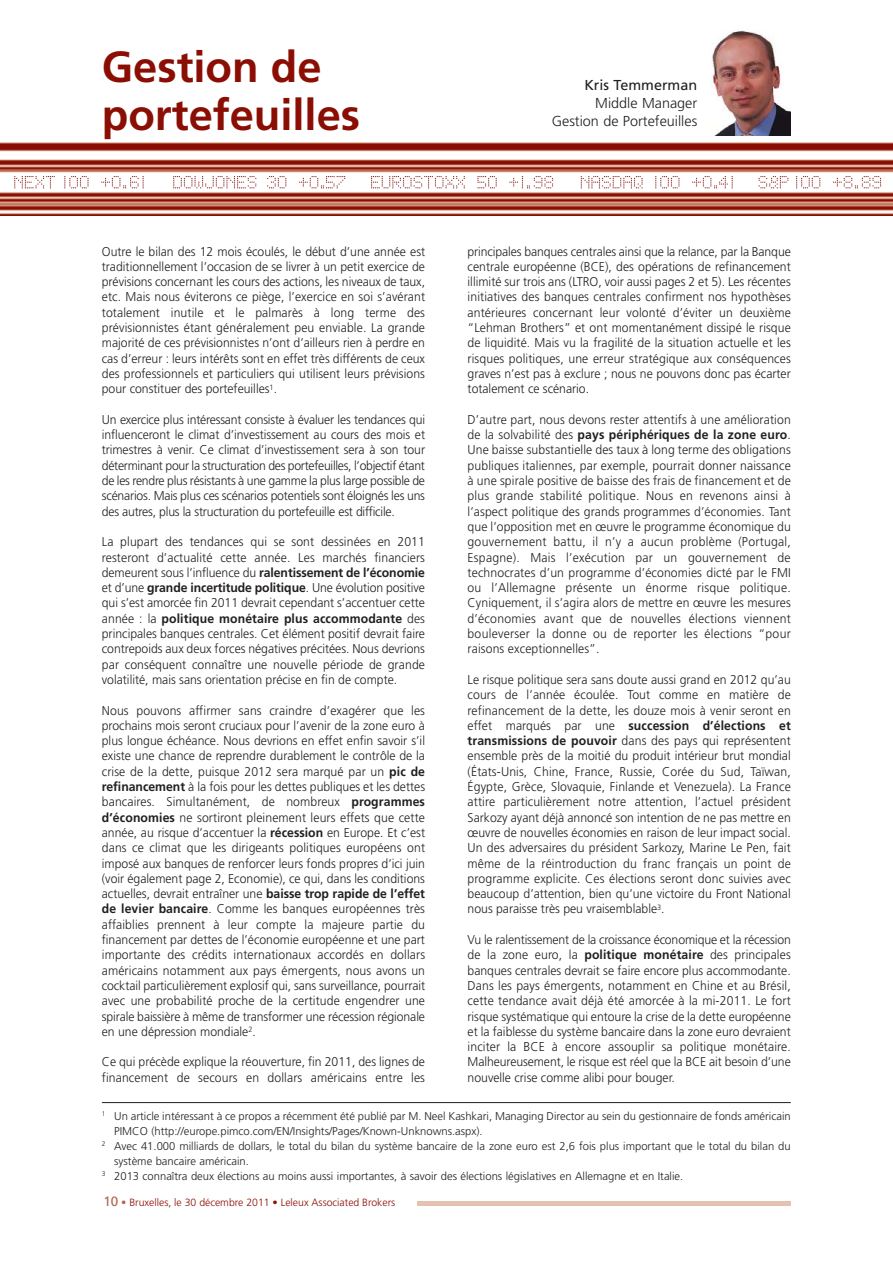
<style>
.page{position:relative;width:893px;height:1263px;background:#fff}
.page>*{position:absolute;margin:0;border:0;box-sizing:border-box;transform-origin:0 0}
.t1{font:700 43.5px/48px "Frutiger";color:#8b0e04}
.t2{font:300 14.4px/18px "Frutiger";color:#231f20;text-align:right}
.t3{font:14.4px "Frutiger";color:#231f20}
.t4{font:300 12.75px/15.3px "Frutiger";color:#231f20;text-align:justify;scale:.96 1}
.t5{font:300 11.25px "Frutiger";color:#231f20}
.t6{font:300 10.5px "Frutiger";color:#8b0e04}
.s1{font-weight:700}
.s2{font-weight:400;font-size:13.5px;color:#b6644b}
.s3{color:#b6644b}
</style>
<div class="page">
<hr style="left:102px;top:1201px;width:689px;height:4px;background:#e4c1b1">
<div style="left:102px;top:1194px;width:314px;height:24px;background:#fff"></div>
<img style="left:0;top:143px;width:892px;height:72px">
<svg style="left:14px;top:176px;width:41px;height:12px"></svg>
<svg style="left:64px;top:176px;width:25px;height:12px"></svg>
<svg style="left:101px;top:176px;width:43px;height:12px"></svg>
<svg style="left:173px;top:176px;width:83px;height:12px"></svg>
<svg style="left:267px;top:176px;width:19px;height:12px"></svg>
<svg style="left:299px;top:176px;width:46px;height:12px"></svg>
<svg style="left:371px;top:176px;width:94px;height:12px"></svg>
<svg style="left:477px;top:176px;width:20px;height:12px"></svg>
<svg style="left:509px;top:176px;width:44px;height:12px"></svg>
<svg style="left:581px;top:176px;width:62px;height:12px"></svg>
<svg style="left:655px;top:176px;width:24px;height:12px"></svg>
<svg style="left:692px;top:176px;width:41px;height:12px"></svg>
<svg style="left:758px;top:176px;width:30px;height:12px"></svg>
<svg style="left:796px;top:176px;width:24px;height:12px"></svg>
<svg style="left:833px;top:176px;width:48px;height:12px"></svg>
<img style="left:711px;top:30px;width:80px;height:105px">
<hr style="left:102px;top:1102px;width:689px;height:1px;background:#231f20">
<h1 class="t1" style="left:102px;top:46px;width:260px">Gestion de portefeuilles</h1>
<p class="t3" style="left:584px;top:79px;width:114px">Kris Temmerman</p>
<p class="t2" style="left:552px;top:95px;width:147px">Middle Manager<br>Gestion de Portefeuilles</p>
<p class="t4" style="left:468px;top:244px;width:338px">principales banques centrales ainsi que la relance, par la Banque centrale européenne (BCE), des opérations de refinancement illimité sur trois ans (LTRO, voir aussi pages 2 et 5). Les récentes initiatives des banques centrales confirment nos hypothèses antérieures concernant leur volonté d’éviter un deuxième “Lehman Brothers” et ont momentanément dissipé le risque de liquidité. Mais vu la fragilité de la situation actuelle et les risques politiques, une erreur stratégique aux conséquences graves n’est pas à exclure ; nous ne pouvons donc pas écarter totalement ce scénario.</p>
<p class="t4" style="left:468px;top:413px;width:338px">D’autre part, nous devons rester attentifs à une amélioration de la solvabilité des <span class="s1">pays périphériques de la zone euro</span>.<br>Une baisse substantielle des taux à long terme des obligations publiques italiennes, par exemple, pourrait donner naissance à une spirale positive de baisse des frais de financement et de plus grande stabilité politique. Nous en revenons ainsi à l’aspect politique des grands programmes d’économies. Tant que l’opposition met en œuvre le programme économique du gouvernement battu, il n’y a aucun problème (Portugal, Espagne). Mais l’exécution par un gouvernement de technocrates d’un programme d’économies dicté par le FMI ou l’Allemagne présente un énorme risque politique.<br>Cyniquement, il s’agira alors de mettre en œuvre les mesures d’économies avant que de nouvelles élections viennent bouleverser la donne ou de reporter les élections “pour raisons exceptionnelles”.</p>
<p class="t4" style="left:468px;top:673px;width:338px">Le risque politique sera sans doute aussi grand en 2012 qu’au cours de l’année écoulée. Tout comme en matière de refinancement de la dette, les douze mois à venir seront en effet marqués par une <span class="s1">succession d’élections et transmissions de pouvoir</span> dans des pays qui représentent ensemble près de la moitié du produit intérieur brut mondial (États-Unis, Chine, France, Russie, Corée du Sud, Taïwan, Égypte, Grèce, Slovaquie, Finlande et Venezuela). La France attire particulièrement notre attention, l’actuel président Sarkozy ayant déjà annoncé son intention de ne pas mettre en œuvre de nouvelles économies en raison de leur impact social.<br>Un des adversaires du président Sarkozy, Marine Le Pen, fait même de la réintroduction du franc français un point de programme explicite. Ces élections seront donc suivies avec beaucoup d’attention, bien qu’une victoire du Front National nous paraisse très peu vraisemblable<sup>3</sup>.</p>
<p class="t4" style="left:468px;top:933px;width:338px">Vu le ralentissement de la croissance économique et la récession de la zone euro, la <span class="s1">politique monétaire</span> des principales banques centrales devrait se faire encore plus accommodante.<br>Dans les pays émergents, notamment en Chine et au Brésil, cette tendance avait déjà été amorcée à la mi-2011. Le fort risque systématique qui entoure la crise de la dette européenne et la faiblesse du système bancaire dans la zone euro devraient inciter la BCE à encore assouplir sa politique monétaire.<br>Malheureusement, le risque est réel que la BCE ait besoin d’une nouvelle crise comme alibi pour bouger.</p>
<p class="t5" style="left:102px;top:1111px;width:690px"><sup>1</sup> Un article intéressant à ce propos a récemment été publié par M. Neel Kashkari, Managing Director au sein du gestionnaire de fonds américain</p>
<p class="t5" style="left:114px;top:1126px;width:370px">PIMCO (http://europe.pimco.com/EN/Insights/Pages/Known-Unknowns.aspx).</p>
<p class="t5" style="left:102px;top:1141px;width:690px"><sup>2</sup> Avec 41.000 milliards de dollars, le total du bilan du système bancaire de la zone euro est 2,6 fois plus important que le total du bilan du</p>
<p class="t5" style="left:114px;top:1156px;width:136px">système bancaire américain.</p>
<p class="t5" style="left:102px;top:1171px;width:583px"><sup>3</sup> 2013 connaîtra deux élections au moins aussi importantes, à savoir des élections législatives en Allemagne et en Italie.</p>
<p class="t4" style="left:102px;top:244px;width:338px">Outre le bilan des 12 mois écoulés, le début d’une année est traditionnellement l’occasion de se livrer à un petit exercice de prévisions concernant les cours des actions, les niveaux de taux, etc. Mais nous éviterons ce piège, l’exercice en soi s’avérant totalement inutile et le palmarès à long terme des prévisionnistes étant généralement peu enviable. La grande majorité de ces prévisionnistes n’ont d’ailleurs rien à perdre en cas d’erreur : leurs intérêts sont en effet très différents de ceux des professionnels et particuliers qui utilisent leurs prévisions pour constituer des portefeuilles<sup>1</sup>.</p>
<p class="t4" style="left:102px;top:413px;width:338px">Un exercice plus intéressant consiste à évaluer les tendances qui influenceront le climat d’investissement au cours des mois et trimestres à venir. Ce climat d’investissement sera à son tour déterminant pour la structuration des portefeuilles, l’objectif étant de les rendre plus résistants à une gamme la plus large possible de scénarios. Mais plus ces scénarios potentiels sont éloignés les uns des autres, plus la structuration du portefeuille est difficile.</p>
<p class="t4" style="left:102px;top:535px;width:338px">La plupart des tendances qui se sont dessinées en 2011 resteront d’actualité cette année. Les marchés financiers demeurent sous l’influence du <span class="s1">ralentissement de l’économie </span>et d’une <span class="s1">grande incertitude politique</span>. Une évolution positive qui s’est amorcée fin 2011 devrait cependant s’accentuer cette année : la <span class="s1">politique monétaire plus accommodante</span> des principales banques centrales. Cet élément positif devrait faire contrepoids aux deux forces négatives précitées. Nous devrions par conséquent connaître une nouvelle période de grande volatilité, mais sans orientation précise en fin de compte.</p>
<p class="t4" style="left:102px;top:703px;width:338px">Nous pouvons affirmer sans craindre d’exagérer que les prochains mois seront cruciaux pour l’avenir de la zone euro à plus longue échéance. Nous devrions en effet enfin savoir s’il existe une chance de reprendre durablement le contrôle de la crise de la dette, puisque 2012 sera marqué par un <span class="s1">pic de refinancement</span> à la fois pour les dettes publiques et les dettes bancaires. Simultanément, de nombreux <span class="s1">programmes d’économies</span> ne sortiront pleinement leurs effets que cette année, au risque d’accentuer la <span class="s1">récession</span> en Europe. Et c’est dans ce climat que les dirigeants politiques européens ont imposé aux banques de renforcer leurs fonds propres d’ici juin (voir également page 2, Economie), ce qui, dans les conditions actuelles, devrait entraîner une <span class="s1">baisse trop rapide de l’effet de levier bancaire</span>. Comme les banques européennes très affaiblies prennent à leur compte la majeure partie du financement par dettes de l’économie européenne et une part importante des crédits internationaux accordés en dollars américains notamment aux pays émergents, nous avons un cocktail particulièrement explosif qui, sans surveillance, pourrait avec une probabilité proche de la certitude engendrer une spirale baissière à même de transformer une récession régionale en une dépression mondiale<sup>2</sup>.</p>
<p class="t4" style="left:102px;top:1055px;width:338px">Ce qui précède explique la réouverture, fin 2011, des lignes de financement de secours en dollars américains entre les</p>
<p class="t6" style="left:103px;top:1198px;width:293px"><span class="s2">10</span> <span class="s3">•</span> Bruxelles, le 30 décembre 2011 • Leleux Associated Brokers</p>
</div>
